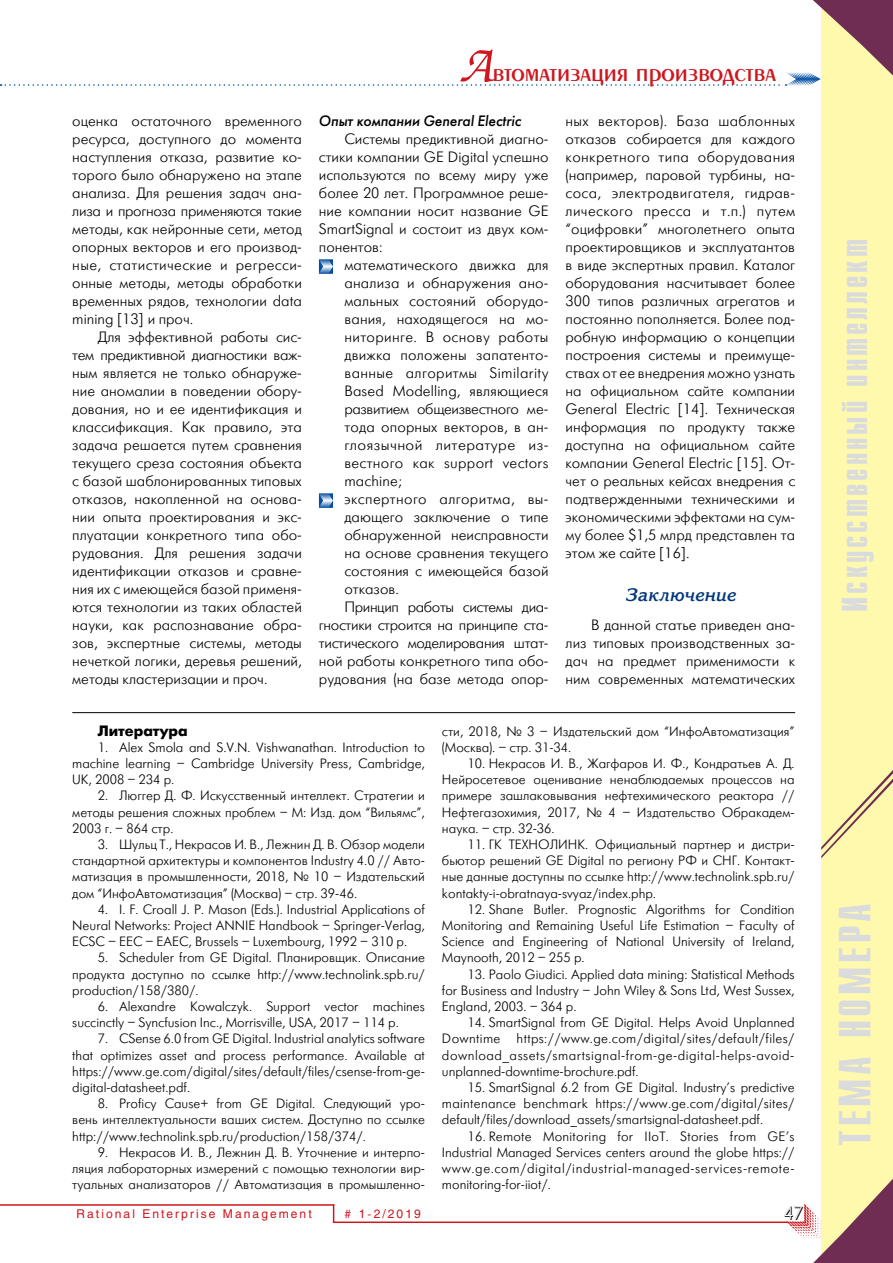
<style>
.page{position:relative;width:893px;height:1263px;background:#fff}
.page>*{position:absolute;margin:0;border:0;box-sizing:border-box;transform-origin:0 0}
.t1{font:700 45px "Compact C";letter-spacing:.08em;color:#dadbdc}
.t2{font:700 36px "Compact C";letter-spacing:.08em;color:#dadbdc}
.t3{font:27px "Penta Demi";color:#ce171e}
.t4{font:italic 700 18px "Korinna C";color:#00377b}
.t5{font:18px "Futuris Shadow C";color:#000}
.t6{font:15px/18px "Futuris Light C";color:#000;text-align:justify}
.t7{font:15px "Futuris Light C";letter-spacing:.025em;color:#000}
.t8{font:15px "Futuris Light C";letter-spacing:-.02em;color:#000}
.t9{font:15px "Futuris Light C";letter-spacing:-.025em;color:#000}
.t10{font:italic 15px "Futuris C";color:#000}
.t11{font:15px "Futuris Light C";letter-spacing:.02em;color:#000}
.t12{font:700 15px "Futuris C";color:#000}
.t13{font:13.5px/16.2px "Futuris Light C";color:#000;text-align:justify}
.t14{font:12px "Helios";letter-spacing:.17em;color:#ce171e}
.s1{font-family:"Zapf Chancery C";font-size:54px}
</style>
<div class="page">
<hr style="left:0;top:1204px;width:334px;height:2px;background:#ce171e">
<svg style="left:333px;top:1206px;width:1px;height:15px"></svg>
<hr style="left:333px;top:1221px;width:455px;height:2px;background:#ce171e">
<svg style="left:319px;top:259px;width:14px;height:15px"></svg>
<svg style="left:319px;top:493px;width:14px;height:15px"></svg>
<div style="left:821px;top:0;width:72px;height:1263px;background:#fff9ae"></div>
<svg style="left:821px;top:770px;width:72px;height:88px"></svg>
<svg style="left:0;top:0;width:893px;height:86px"></svg>
<svg style="left:787px;top:1178px;width:106px;height:85px"></svg>
<hr style="left:72px;top:712px;width:723px;height:1px;background:#000">
<p class="t6" style="left:72px;top:112px;width:231px">оценка остаточного временного ресурса, доступного до момента наступления отказа, развитие ко&shy;торого было обнаружено на этапе анализа. Для решения задач ана&shy;лиза и прогноза применяются такие методы, как нейронные сети, метод опорных векторов и его производ&shy;ные, статистические и регресси&shy;онные методы, методы обработки временных рядов, технологии data mining [13] и проч.</p>
<p class="t6" style="left:72px;top:328px;width:231px;text-indent:26px">Для эффективной работы сис&shy;тем предиктивной диагностики важ&shy;ным является не только обнаруже&shy;ние аномалии в поведении обору&shy;дования, но и ее идентификация и классификация. Как правило, эта задача решается путем сравнения текущего среза состояния объекта с базой шаблонированных типовых отказов, накопленной на основа&shy;нии опыта проектирования и экс&shy;плуатации конкретного типа обо&shy;рудования. Для решения задачи идентификации отказов и сравне&shy;ния их с имеющейся базой применя&shy;ются технологии из таких областей науки, как распознавание обра&shy;зов, экспертные системы, методы нечеткой логики, деревья решений, методы кластеризации и проч.</p>
<h3 class="t3" style="left:459px;top:59px;width:319px"><span class="s1">А</span>втоматизация производства</h3>
<p class="t10" style="left:319px;top:112px;width:204px">Опыт компании General Electric</p>
<p class="t6" style="left:319px;top:130px;width:231px;text-indent:26px">Системы предиктивной диагно&shy;стики компании GE Digital успешно используются по всему миру уже более 20 лет. Программное реше&shy;ние компании носит название GE SmartSignal и состоит из двух ком&shy;понентов:</p>
<p class="t6" style="left:344px;top:256px;width:206px">математического движка для</p>
<p class="t6" style="left:344px;top:274px;width:206px">анализа и обнаружения ано-</p>
<p class="t6" style="left:344px;top:292px;width:206px">мальных состояний оборудо-</p>
<p class="t6" style="left:344px;top:310px;width:206px">вания, находящегося на мо-</p>
<p class="t7" style="left:344px;top:329px;width:206px">ниторинге. В основу работы</p>
<p class="t6" style="left:344px;top:346px;width:206px">движка положены запатенто-</p>
<p class="t7" style="left:344px;top:365px;width:206px">ванные алгоритмы Similarity</p>
<p class="t6" style="left:344px;top:382px;width:206px">Based Modelling, являющиеся</p>
<p class="t9" style="left:344px;top:401px;width:206px">развитием общеизвестного ме-</p>
<p class="t6" style="left:344px;top:418px;width:206px">тода опорных векторов, в ан-</p>
<p class="t7" style="left:344px;top:437px;width:206px">глоязычной литературе из-</p>
<p class="t11" style="left:344px;top:455px;width:206px">вестного как support vectors</p>
<p class="t6" style="left:344px;top:472px;width:59px">machine;</p>
<p class="t7" style="left:344px;top:491px;width:206px">экспертного алгоритма, вы-</p>
<p class="t6" style="left:344px;top:508px;width:206px">дающего заключение о типе</p>
<p class="t6" style="left:344px;top:526px;width:206px">обнаруженной неисправности</p>
<p class="t6" style="left:344px;top:544px;width:206px">на основе сравнения текущего</p>
<p class="t6" style="left:344px;top:562px;width:206px">состояния с имеющейся базой</p>
<p class="t6" style="left:344px;top:580px;width:56px">отказов.</p>
<p class="t9" style="left:344px;top:599px;width:206px">Принцип работы системы диа-</p>
<p class="t8" style="left:319px;top:617px;width:231px">гностики строится на принципе ста-</p>
<p class="t8" style="left:319px;top:635px;width:231px">тистического моделирования штат-</p>
<p class="t6" style="left:319px;top:652px;width:231px">ной работы конкретного типа обо-</p>
<p class="t6" style="left:319px;top:670px;width:231px">рудования (на базе метода опор-</p>
<p class="t6" style="left:566px;top:112px;width:231px">ных векторов). База шаблонных отказов собирается для каждого конкретного типа оборудования (например, паровой турбины, на&shy;соса, электродвигателя, гидрав&shy;лического пресса и т.п.) путем “оцифровки” многолетнего опыта проектировщиков и эксплуатантов в виде экспертных правил. Каталог оборудования насчитывает более 300 типов различных агрегатов и постоянно пополняется. Более под&shy;робную информацию о концепции построения системы и преимуще&shy;ствах от ее внедрения можно узнать на официальном сайте компании General Electric [14]. Техническая информация по продукту также доступна на официальном сайте компании General Electric [15]. От&shy;чет о реальных кейсах внедрения с подтвержденными техническими и экономическими эффектами на сум&shy;му более $1,5 млрд представлен та этом же сайте [16].</p>
<h3 class="t4" style="left:625px;top:585px;width:112px">Заключение</h3>
<p class="t6" style="left:566px;top:616px;width:231px;text-indent:26px">В данной статье приведен ана&shy;лиз типовых производственных за&shy;дач на предмет применимости к ним современных математических</p>
<p class="t12" style="left:98px;top:722px;width:91px">Литература</p>
<p class="t13" style="left:72px;top:739px;width:354px;text-indent:26px">1. Alex Smola and S.V.N. Vishwanathan. Introduction to machine learning – Cambridge University Press, Cambridge, UK, 2008 – 234 p.</p>
<p class="t13" style="left:72px;top:788px;width:354px;text-indent:26px">2. Люггер Д. Ф. Искусственный интеллект. Стратегии и методы решения сложных проблем – М: Изд. дом “Вильямс”, 2003 г. – 864 стр.</p>
<p class="t13" style="left:72px;top:837px;width:354px;text-indent:26px">3. Шульц Т., Некрасов И. В., Лежнин Д. В. Обзор модели стандартной архитектуры и компонентов Industry 4.0 // Авто&shy;матизация в промышленности, 2018, № 10 – Издательский дом “ИнфоАвтоматизация” (Москва) – стр. 39-46.</p>
<p class="t13" style="left:72px;top:901px;width:354px;text-indent:26px">4. I. F. Croall J. P. Mason (Eds.). Industrial Applications of Neural Networks: Project ANNIE Handbook – Springer-Verlag, ECSC – EEC – EAEC, Brussels – Luxembourg, 1992 – 310 p.</p>
<p class="t13" style="left:72px;top:950px;width:354px;text-indent:26px">5. Scheduler from GE Digital. Планировщик. Описание продукта доступно по ссылке http://www.technolink.spb.ru/ production/158/380/.</p>
<p class="t13" style="left:72px;top:999px;width:354px;text-indent:26px">6. Alexandre Kowalczyk. Support vector machines succinctly – Syncfusion Inc., Morrisville, USA, 2017 – 114 p.</p>
<p class="t13" style="left:72px;top:1031px;width:354px;text-indent:26px">7. CSense 6.0 from GE Digital. Industrial analytics software that optimizes asset and process performance. Available at https://www.ge.com/digital/sites/default/files/csense-from-ge&shy;digital-datasheet.pdf.</p>
<p class="t13" style="left:72px;top:1096px;width:354px;text-indent:26px">8. Proficy Cause+ from GE Digital. Следующий уро&shy;вень интеллектуальности ваших систем. Доступно по ссылке http://www.technolink.spb.ru/production/158/374/.</p>
<p class="t13" style="left:72px;top:1144px;width:354px;text-indent:26px">9. Некрасов И. В., Лежнин Д. В. Уточнение и интерпо&shy;ляция лабораторных измерений с помощью технологии вир&shy;туальных анализаторов // Автоматизация в промышленно-</p>
<p class="t14" style="left:77px;top:1207px;width:237px">Rational Enterprise Management</p>
<p class="t14" style="left:345px;top:1207px;width:78px"># 1-2/2019</p>
<p class="t13" style="left:442px;top:723px;width:354px">сти, 2018, № 3 – Издательский дом “ИнфоАвтоматизация” (Москва). – стр. 31-34.</p>
<p class="t13" style="left:442px;top:756px;width:354px;text-indent:26px">10. Некрасов И. В., Жагфаров И. Ф., Кондратьев А. Д.<br>Нейросетевое оценивание ненаблюдаемых процессов на примере зашлаковывания нефтехимического реактора // Нефтегазохимия, 2017, № 4 – Издательство Обракадем&shy;наука. – стр. 32-36.</p>
<p class="t13" style="left:442px;top:837px;width:354px;text-indent:26px">11. ГК ТЕХНОЛИНК. Официальный партнер и дистри&shy;бьютор решений GE Digital по региону РФ и СНГ. Контакт&shy;ные данные доступны по ссылке http://www.technolink.spb.ru/ kontakty-i-obratnaya-svyaz/index.php.</p>
<p class="t13" style="left:442px;top:901px;width:354px;text-indent:26px">12. Shane Butler. Prognostic Algorithms for Condition Monitoring and Remaining Useful Life Estimation – Faculty of Science and Engineering of National University of Ireland, Maynooth, 2012 – 255 p.</p>
<p class="t13" style="left:442px;top:966px;width:354px;text-indent:26px">13. Paolo Giudici. Applied data mining: Statistical Methods for Business and Industry – John Wiley &amp; Sons Ltd, West Sussex, England, 2003. – 364 p.</p>
<p class="t13" style="left:442px;top:1015px;width:354px;text-indent:26px">14. SmartSignal from GE Digital. Helps Avoid Unplanned Downtime https://www.ge.com/digital/sites/default/files/ download_assets/smartsignal-from-ge-digital-helps-avoid&shy;unplanned-downtime-brochure.pdf.</p>
<p class="t13" style="left:442px;top:1080px;width:354px;text-indent:26px">15. SmartSignal 6.2 from GE Digital. Industry’s predictive maintenance benchmark https://www.ge.com/digital/sites/ default/files/download_assets/smartsignal-datasheet.pdf.</p>
<p class="t13" style="left:442px;top:1128px;width:354px;text-indent:26px">16. Remote Monitoring for IIoT. Stories from GE’s Industrial Managed Services centers around the globe https:// www.ge.com/digital/industrial-managed-services-remote&shy;monitoring-for-iiot/.</p>
<h3 class="t5" style="left:784px;top:1204px;width:21px">47</h3>
<h2 class="t2" style="left:837px;top:612px;width:374px;rotate:-90deg">Искусственный интеллект</h2>
<h1 class="t1" style="left:833px;top:1145px;width:244px;rotate:-90deg">ТЕМА НОМЕРА</h1>
</div>
